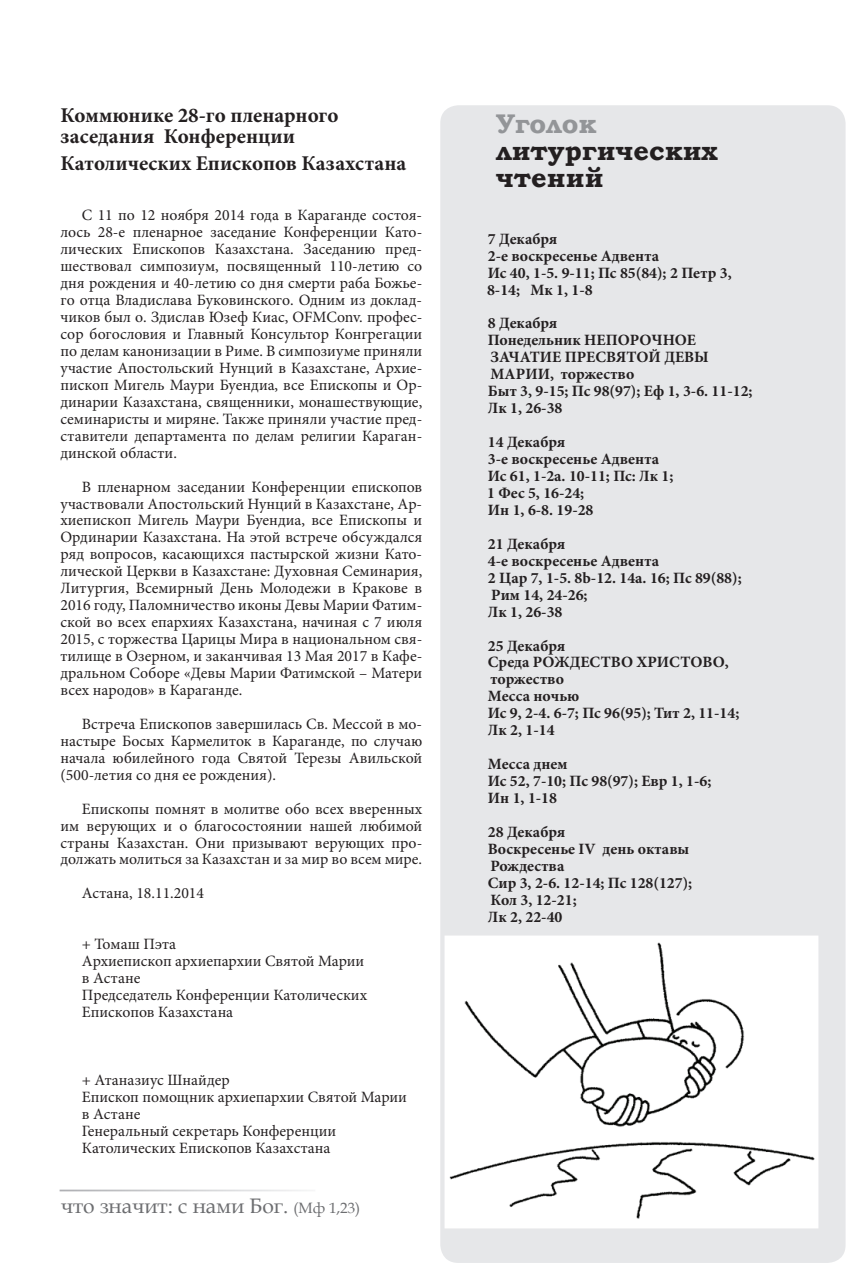
<style>
.page{position:relative;width:851px;height:1263px;background:#fff}
.page>*{position:absolute;margin:0;border:0;box-sizing:border-box;transform-origin:0 0}
.t1{font:700 27px/27px "Bookman Old Style";color:#231f20}
.t2{font:700 27px "Bookman Old Style";color:#939598}
.t3{font:700 21px/21px "Minion Pro";color:#231f20}
.t4{font:21px "Book Antiqua";color:#6c6d70}
.t5{font:15.75px/17px "Minion Pro";color:#231f20;text-align:justify}
.t6{font:700 15.75px/17px "Minion Pro";color:#231f20}
.s1{font-size:15px}
</style>
<div class="page">
<div style="left:440px;top:105px;width:405px;height:1158px;background:#e6e7e9;border-radius:18px"></div>
<img style="left:444px;top:935px;width:375px;height:294px">
<h2 class="t3" style="left:60px;top:104px;width:279px">Коммюнике 28-го пленарного заседания Конференции</h2>
<h2 class="t3" style="left:60px;top:152px;width:347px">Католических Епископов Казахстана</h2>
<p class="t5" style="left:60px;top:207px;width:363px;text-indent:21px">С 11 по 12 ноября 2014 года в Караганде состоя&shy;лось 28-е пленарное заседание Конференции Като&shy;лических Епископов Казахстана. Заседанию пред&shy;шествовал симпозиум, посвященный 110-летию со дня рождения и 40-летию со дня смерти раба Божье&shy;го отца Владислава Буковинского. Одним из доклад&shy;чиков был о. Здислав Юзеф Киас, OFMConv. профес&shy;сор богословия и Главный Консультор Конгрегации по делам канонизации в Риме. В симпозиуме приняли участие Апостольский Нунций в Казахстане, Архие&shy;пископ Мигель Маури Буендиа, все Епископы и Ор&shy;динарии Казахстана, священники, монашествующие, семинаристы и миряне. Также приняли участие пред&shy;ставители департамента по делам религии Караган&shy;динской области.</p>
<p class="t5" style="left:60px;top:478px;width:363px;text-indent:21px">В пленарном заседании Конференции епископов участвовали Апостольский Нунций в Казахстане, Ар&shy;хиепископ Мигель Маури Буендиа, все Епископы и Ординарии Казахстана. На этой встрече обсуждался ряд вопросов, касающихся пастырской жизни Като&shy;лической Церкви в Казахстане: Духовная Семинария, Литургия, Всемирный День Молодежи в Кракове в 2016 году, Паломничество иконы Девы Марии Фатим&shy;ской во всех епархиях Казахстана, начиная с 7 июля 2015, с торжества Царицы Мира в национальном свя&shy;тилище в Озерном, и заканчивая 13 Мая 2017 в Кафе&shy;дральном Соборе «Девы Марии Фатимской – Матери всех народов» в Караганде.</p>
<p class="t5" style="left:60px;top:715px;width:363px;text-indent:21px">Встреча Епископов завершилась Св. Мессой в мо&shy;настыре Босых Кармелиток в Караганде, по случаю начала юбилейного года Святой Терезы Авильской (500-летия со дня ее рождения).</p>
<p class="t5" style="left:60px;top:800px;width:363px;text-indent:21px">Епископы помнят в молитве обо всех вверенных им верующих и о благосостоянии нашей любимой страны Казахстан. Они призывают верующих про&shy;должать молиться за Казахстан и за мир во всем мире.</p>
<p class="t5" style="left:82px;top:885px;width:124px">Астана, 18.11.2014</p>
<p class="t5" style="left:82px;top:936px;width:287px;text-align:left">+ Томаш Пэта<br>Архиепископ архиепархии Святой Марии в Астане<br>Председатель Конференции Католических<br>Епископов Казахстана</p>
<p class="t5" style="left:82px;top:1071px;width:327px;text-align:left">+ Атаназиус Шнайдер<br>Епископ помощник архиепархии Святой Марии в Астане<br>Генеральный секретарь Конференции<br>Католических Епископов Казахстана</p>
<h2 class="t4" style="left:61px;top:1191px;width:300px">что значит: с нами Бог. <span class="s1">(Мф 1,23)</span></h2>
<h1 class="t2" style="left:496px;top:105px;width:102px">Уголок</h1>
<h1 class="t1" style="left:496px;top:137px;width:223px">литургических чтений</h1>
<p class="t6" style="left:487px;top:230px;width:246px">7 Декабря<br>2-е воскресенье Адвента<br>Ис 40, 1-5. 9-11; Пс 85(84); 2 Петр 3,<br>8-14; Мк 1, 1-8</p>
<p class="t6" style="left:487px;top:315px;width:266px">8 Декабря<br>Понедельник НЕПОРОЧНОЕ<br>ЗАЧАТИЕ ПРЕСВЯТОЙ ДЕВЫ<br>МАРИИ, торжество<br>Быт 3, 9-15; Пс 98(97); Еф 1, 3-6. 11-12;<br>Лк 1, 26-38</p>
<p class="t6" style="left:487px;top:433px;width:188px">14 Декабря<br>3-е воскресенье Адвента<br>Ис 61, 1-2а. 10-11; Пс: Лк 1;<br>1 Фес 5, 16-24;<br>Ин 1, 6-8. 19-28</p>
<p class="t6" style="left:487px;top:535px;width:255px">21 Декабря<br>4-е воскресенье Адвента<br>2 Цар 7, 1-5. 8b-12. 14а. 16; Пс 89(88);<br>Рим 14, 24-26;<br>Лк 1, 26-38</p>
<p class="t6" style="left:487px;top:637px;width:253px">25 Декабря<br>Среда РОЖДЕСТВО ХРИСТОВО, торжество<br>Месса ночью<br>Ис 9, 2-4. 6-7; Пс 96(95); Тит 2, 11-14;<br>Лк 2, 1-14</p>
<p class="t6" style="left:487px;top:755px;width:225px">Месса днем<br>Ис 52, 7-10; Пс 98(97); Евр 1, 1-6;<br>Ин 1, 1-18</p>
<p class="t6" style="left:487px;top:823px;width:206px">28 Декабря<br>Воскресенье IV день октавы<br>Рождества<br>Сир 3, 2-6. 12-14; Пс 128(127);<br>Кол 3, 12-21;<br>Лк 2, 22-40</p>
</div>
